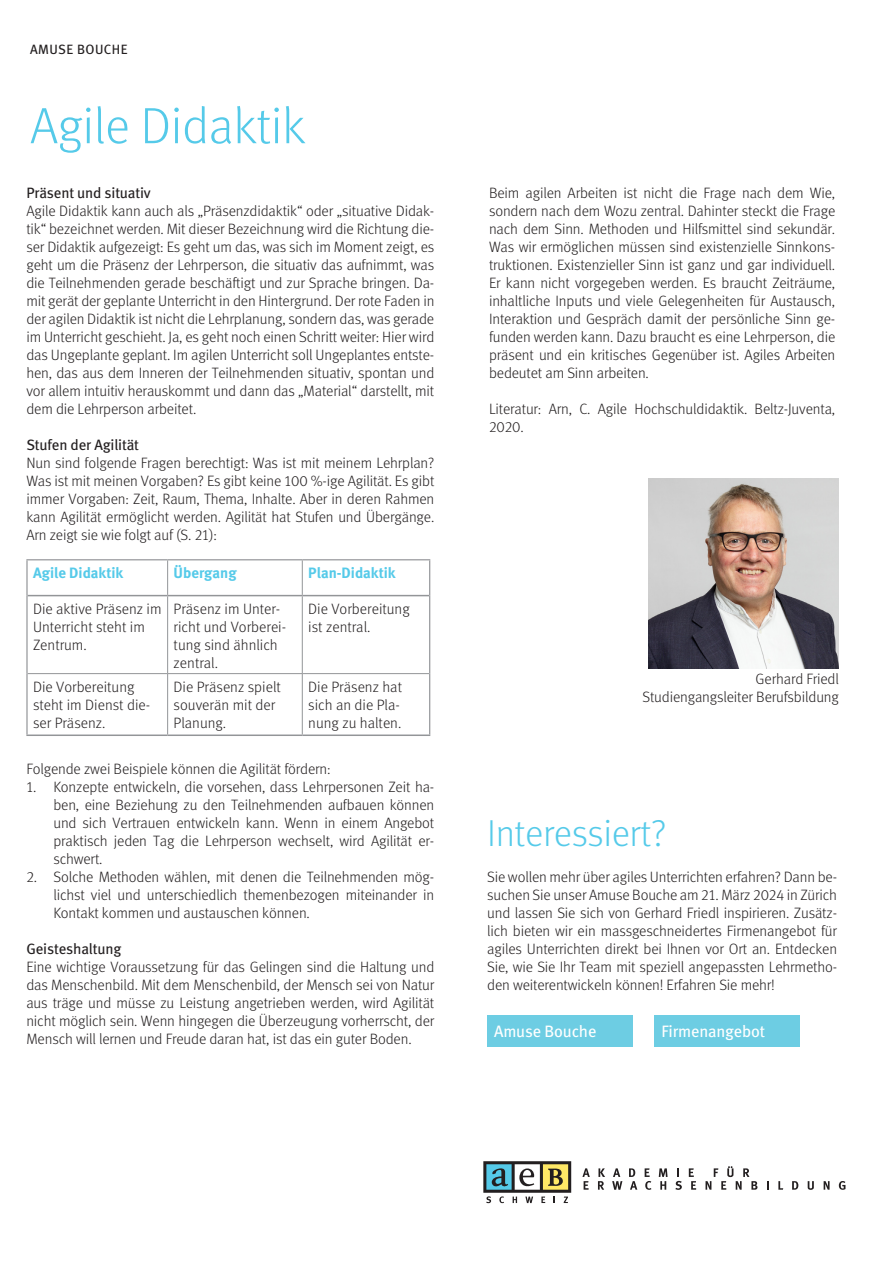
<style>
.page{position:relative;width:893px;height:1263px;background:#fff}
.page>*{position:absolute;margin:0;border:0;box-sizing:border-box;transform-origin:0 0}
.t1{font:51px "Meta Light LF";letter-spacing:-.01em;color:#55cae9}
.copy{font:37.5px "Meta Light LF";letter-spacing:-.01em;color:#55cae9}
.t2{font:16.5px "Meta Book LF";letter-spacing:-.01em;color:#fff}
.copy-2{font:15px/18px "Meta Light LF";letter-spacing:-.01em;color:#231f20;text-align:justify}
.copy-3{font:15px "Meta Book LF";letter-spacing:-.01em;color:#231f20}
.t3{font:15px "Meta Bold LF";color:#55cae9}
.t4{font:13.5px "Meta Book LF";letter-spacing:.03em;color:#231f20}
</style>
<div class="page">
<svg style="left:582px;top:1168px;width:8px;height:22px"></svg>
<svg style="left:598px;top:1168px;width:7px;height:22px"></svg>
<svg style="left:612px;top:1168px;width:10px;height:22px"></svg>
<svg style="left:629px;top:1168px;width:8px;height:22px"></svg>
<svg style="left:645px;top:1168px;width:6px;height:22px"></svg>
<svg style="left:659px;top:1168px;width:9px;height:22px"></svg>
<svg style="left:675px;top:1168px;width:7px;height:22px"></svg>
<svg style="left:689px;top:1168px;width:7px;height:22px"></svg>
<svg style="left:705px;top:1166px;width:52px;height:24px"></svg>
<svg style="left:767px;top:1181px;width:2px;height:9px"></svg>
<svg style="left:778px;top:1181px;width:5px;height:9px"></svg>
<svg style="left:792px;top:1181px;width:6px;height:9px"></svg>
<svg style="left:808px;top:1181px;width:6px;height:9px"></svg>
<svg style="left:824px;top:1181px;width:5px;height:9px"></svg>
<svg style="left:839px;top:1181px;width:6px;height:9px"></svg>
<svg style="left:483px;top:1161px;width:88px;height:42px"></svg>
<img style="left:649px;top:479px;width:190px;height:190px">
<div style="left:487px;top:1015px;width:145px;height:32px;background:#6dcde3"></div>
<hr style="left:26px;top:559px;width:142px;height:1px;background:#939598">
<hr style="left:26px;top:560px;width:2px;height:36px;background:#939598">
<hr style="left:168px;top:559px;width:134px;height:1px;background:#939598">
<hr style="left:302px;top:559px;width:128px;height:1px;background:#939598">
<hr style="left:429px;top:560px;width:1px;height:36px;background:#939598">
<hr style="left:26px;top:596px;width:2px;height:78px;background:#939598">
<hr style="left:429px;top:596px;width:1px;height:78px;background:#939598">
<hr style="left:26px;top:674px;width:2px;height:60px;background:#939598">
<hr style="left:429px;top:674px;width:1px;height:60px;background:#939598">
<hr style="left:167px;top:560px;width:1px;height:35px;background:#939598">
<hr style="left:302px;top:560px;width:1px;height:35px;background:#939598">
<hr style="left:167px;top:596px;width:1px;height:77px;background:#939598">
<hr style="left:302px;top:596px;width:1px;height:77px;background:#939598">
<hr style="left:28px;top:673px;width:140px;height:1px;background:#939598">
<hr style="left:168px;top:673px;width:134px;height:1px;background:#939598">
<hr style="left:167px;top:674px;width:1px;height:60px;background:#939598">
<hr style="left:302px;top:673px;width:127px;height:1px;background:#939598">
<hr style="left:302px;top:674px;width:1px;height:60px;background:#939598">
<hr style="left:28px;top:595px;width:140px;height:1px;background:#939598">
<hr style="left:168px;top:595px;width:134px;height:1px;background:#939598">
<hr style="left:302px;top:595px;width:127px;height:1px;background:#939598">
<hr style="left:26px;top:734px;width:142px;height:2px;background:#939598">
<hr style="left:168px;top:734px;width:134px;height:2px;background:#939598">
<hr style="left:302px;top:734px;width:128px;height:2px;background:#939598">
<div style="left:654px;top:1015px;width:146px;height:32px;background:#6dcde3"></div>
<p class="t4" style="left:30px;top:41px;width:99px">AMUSE BOUCHE</p>
<p class="t1" style="left:30px;top:97px;width:277px">Agile Didaktik</p>
<p class="copy-3" style="left:26px;top:184px;width:126px">Präsent und situativ</p>
<p class="copy-2" style="left:26px;top:202px;width:409px">Agile Didaktik kann auch als „Präsenzdidaktik“ oder „situative Didak&shy;tik“ bezeichnet werden. Mit dieser Bezeichnung wird die Richtung die&shy;ser Didaktik aufgezeigt: Es geht um das, was sich im Moment zeigt, es geht um die Präsenz der Lehrperson, die situativ das aufnimmt, was die Teilnehmenden gerade beschäftigt und zur Sprache bringen. Da&shy;mit gerät der geplante Unterricht in den Hintergrund. Der rote Faden in der agilen Didaktik ist nicht die Lehrplanung, sondern das, was gerade im Unterricht geschieht. Ja, es geht noch einen Schritt weiter: Hier wird das Ungeplante geplant. Im agilen Unterricht soll Ungeplantes entste&shy;hen, das aus dem Inneren der Teilnehmenden situativ, spontan und vor allem intuitiv herauskommt und dann das „Material“ darstellt, mit dem die Lehrperson arbeitet.</p>
<p class="copy-3" style="left:26px;top:436px;width:114px">Stufen der Agilität</p>
<p class="copy-2" style="left:26px;top:454px;width:409px">Nun sind folgende Fragen berechtigt: Was ist mit meinem Lehrplan?<br>Was ist mit meinen Vorgaben? Es gibt keine 100 %-ige Agilität. Es gibt immer Vorgaben: Zeit, Raum, Thema, Inhalte. Aber in deren Rahmen kann Agilität ermöglicht werden. Agilität hat Stufen und Übergänge.<br>Arn zeigt sie wie folgt auf (S. 21):</p>
<p class="t3" style="left:33px;top:564px;width:92px">Agile Didaktik</p>
<p class="t3" style="left:174px;top:564px;width:65px">Übergang</p>
<p class="t3" style="left:308px;top:564px;width:89px">Plan-Didaktik</p>
<p class="copy-2" style="left:33px;top:599px;width:130px;text-align:left">Die aktive Präsenz im<br>Unterricht steht im<br>Zentrum.</p>
<p class="copy-2" style="left:174px;top:599px;width:114px;text-align:left">Präsenz im Unter&shy;richt und Vorberei&shy;tung sind ähnlich zentral.</p>
<p class="copy-2" style="left:308px;top:599px;width:103px">Die Vorbereitung ist zentral.</p>
<p class="copy-2" style="left:33px;top:677px;width:119px;text-align:left">Die Vorbereitung steht im Dienst die&shy;ser Präsenz.</p>
<p class="copy-2" style="left:174px;top:677px;width:109px;text-align:left">Die Präsenz spielt souverän mit der<br>Planung.</p>
<p class="copy-2" style="left:308px;top:677px;width:95px;text-align:left">Die Präsenz hat sich an die Pla&shy;nung zu halten.</p>
<p class="copy-2" style="left:26px;top:760px;width:306px">Folgende zwei Beispiele können die Agilität fördern:</p>
<p class="copy-2" style="left:53px;top:778px;width:382px;text-indent:-27px">1. Konzepte entwickeln, die vorsehen, dass Lehrpersonen Zeit ha&shy;ben, eine Beziehung zu den Teilnehmenden aufbauen können und sich Vertrauen entwickeln kann. Wenn in einem Angebot praktisch jeden Tag die Lehrperson wechselt, wird Agilität er&shy;schwert.</p>
<p class="copy-2" style="left:53px;top:868px;width:382px;text-indent:-27px">2. Solche Methoden wählen, mit denen die Teilnehmenden mög&shy;lichst viel und unterschiedlich themenbezogen miteinander in Kontakt kommen und austauschen können.</p>
<p class="copy-3" style="left:26px;top:940px;width:96px">Geisteshaltung</p>
<p class="copy-2" style="left:26px;top:958px;width:409px">Eine wichtige Voraussetzung für das Gelingen sind die Haltung und das Menschenbild. Mit dem Menschenbild, der Mensch sei von Natur aus träge und müsse zu Leistung angetrieben werden, wird Agilität nicht möglich sein. Wenn hingegen die Überzeugung vorherrscht, der Mensch will lernen und Freude daran hat, ist das ein guter Boden.</p>
<p class="copy-2" style="left:489px;top:184px;width:348px">Beim agilen Arbeiten ist nicht die Frage nach dem Wie, sondern nach dem Wozu zentral. Dahinter steckt die Frage nach dem Sinn. Methoden und Hilfsmittel sind sekundär.<br>Was wir ermöglichen müssen sind existenzielle Sinnkons&shy;truktionen. Existenzieller Sinn ist ganz und gar individuell.<br>Er kann nicht vorgegeben werden. Es braucht Zeiträume, inhaltliche Inputs und viele Gelegenheiten für Austausch, Interaktion und Gespräch damit der persönliche Sinn ge&shy;funden werden kann. Dazu braucht es eine Lehrperson, die präsent und ein kritisches Gegenüber ist. Agiles Arbeiten bedeutet am Sinn arbeiten.</p>
<p class="copy-2" style="left:489px;top:400px;width:348px">Literatur: Arn, C. Agile Hochschuldidaktik. Beltz-Juventa,<br>2020.</p>
<p class="copy-2" style="left:756px;top:670px;width:85px">Gerhard Friedl</p>
<p class="copy-2" style="left:642px;top:688px;width:198px">Studiengangsleiter Berufsbildung</p>
<p class="copy" style="left:487px;top:812px;width:181px">Interessiert?</p>
<p class="copy-2" style="left:487px;top:868px;width:351px">Sie wollen mehr über agiles Unterrichten erfahren? Dann be&shy;suchen Sie unser Amuse Bouche am 21. März 2024 in Zürich und lassen Sie sich von Gerhard Friedl inspirieren. Zusätz&shy;lich bieten wir ein massgeschneidertes Firmenangebot für agiles Unterrichten direkt bei Ihnen vor Ort an. Entdecken Sie, wie Sie Ihr Team mit speziell angepassten Lehrmetho&shy;den weiterentwickeln können! Erfahren Sie mehr!</p>
<p class="t2" style="left:494px;top:1022px;width:104px">Amuse Bouche</p>
<p class="t2" style="left:661px;top:1021px;width:105px">Firmenangebot</p>
</div>
